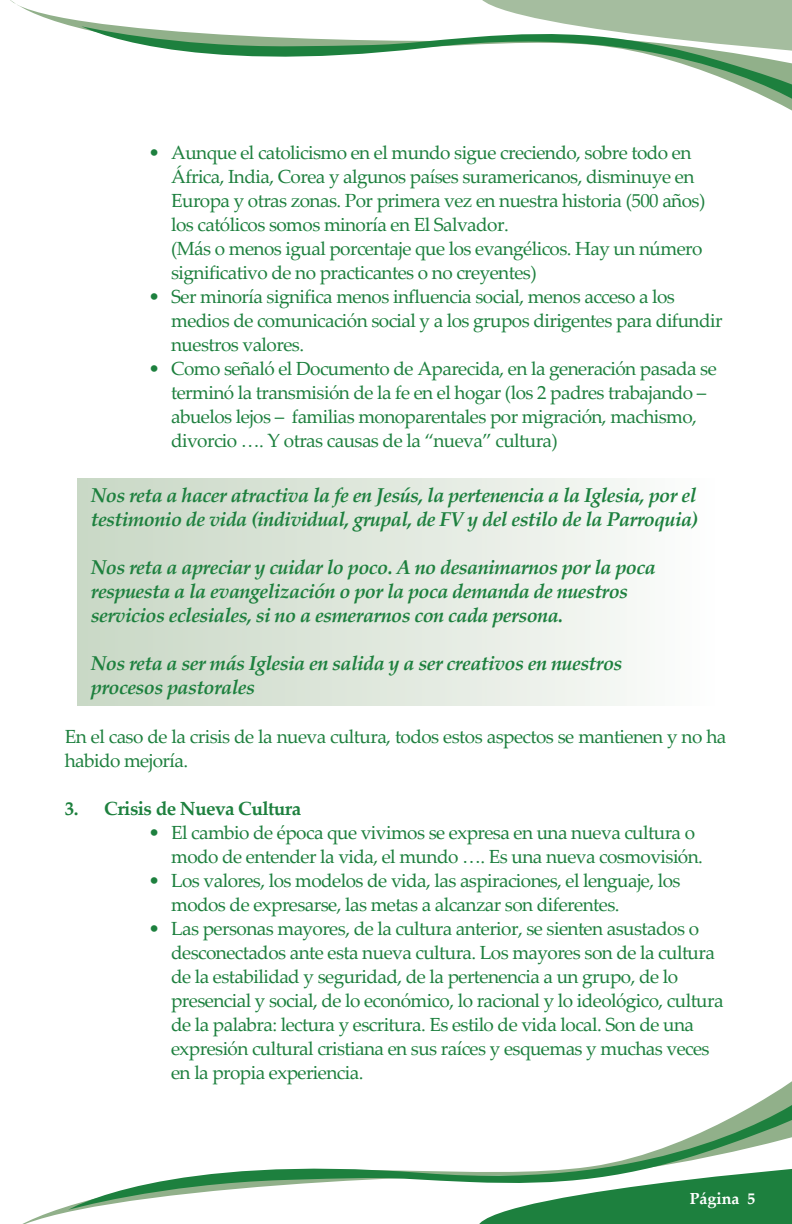
<style>
.page{position:relative;width:792px;height:1224px;background:#fff}
.page>*{position:absolute;margin:0;border:0;box-sizing:border-box;transform-origin:0 0}
.t1{font:italic 700 20px/24px "Palatino Linotype";letter-spacing:-.03em;color:#1d803e}
.t2{font:19px/24px "Palatino Linotype";letter-spacing:-.03em;color:#1d803e}
.t3{font:700 19px "Palatino Linotype";letter-spacing:-.03em;color:#1d803e}
.t4{font:700 16px "Palatino Linotype";color:#fff}
</style>
<div class="page">
<svg style="left:10px;top:0;width:782px;height:111px"></svg>
<svg style="left:82px;top:18px;width:710px;height:91px"></svg>
<svg style="left:22px;top:1081px;width:770px;height:143px"></svg>
<svg style="left:68px;top:1094px;width:724px;height:116px"></svg>
<div style="left:77px;top:479px;width:637px;height:227px;background:linear-gradient(to right,#c8d7c4,#fcfcfb)"></div>
<p class="t2" style="left:171px;top:140px;width:536px;text-indent:-23px">• Aunque el catolicismo en el mundo sigue creciendo, sobre todo en África, India, Corea y algunos países suramericanos, disminuye en Europa y otras zonas. Por primera vez en nuestra historia (500 años) los católicos somos minoría en El Salvador.<br>(Más o menos igual porcentaje que los evangélicos. Hay un número significativo de no practicantes o no creyentes)</p>
<p class="t2" style="left:171px;top:284px;width:553px;text-indent:-23px">• Ser minoría significa menos influencia social, menos acceso a los medios de comunicación social y a los grupos dirigentes para difundir nuestros valores.</p>
<p class="t2" style="left:171px;top:356px;width:547px;text-indent:-23px">• Como señaló el Documento de Aparecida, en la generación pasada se terminó la transmisión de la fe en el hogar (los 2 padres trabajando – abuelos lejos – familias monoparentales por migración, machismo, divorcio …. Y otras causas de la “nueva” cultura)</p>
<p class="t1" style="left:91px;top:482px;width:609px">Nos reta a hacer atractiva la fe en Jesús, la pertenencia a la Iglesia, por el testimonio de vida (individual, grupal, de FV y del estilo de la Parroquia)</p>
<p class="t1" style="left:91px;top:554px;width:566px">Nos reta a apreciar y cuidar lo poco. A no desanimarnos por la poca respuesta a la evangelización o por la poca demanda de nuestros servicios eclesiales, si no a esmerarnos con cada persona.</p>
<p class="t1" style="left:91px;top:650px;width:533px">Nos reta a ser más Iglesia en salida y a ser creativos en nuestros procesos pastorales</p>
<p class="t2" style="left:65px;top:724px;width:663px">En el caso de la crisis de la nueva cultura, todos estos aspectos se mantienen y no ha habido mejoría.</p>
<p class="t3" style="left:65px;top:795px;width:238px">3. Crisis de Nueva Cultura</p>
<p class="t2" style="left:171px;top:820px;width:533px;text-indent:-23px">• El cambio de época que vivimos se expresa en una nueva cultura o modo de entender la vida, el mundo …. Es una nueva cosmovisión.</p>
<p class="t2" style="left:171px;top:868px;width:511px;text-indent:-23px">• Los valores, los modelos de vida, las aspiraciones, el lenguaje, los modos de expresarse, las metas a alcanzar son diferentes.</p>
<p class="t2" style="left:171px;top:916px;width:554px;text-indent:-23px">• Las personas mayores, de la cultura anterior, se sienten asustados o desconectados ante esta nueva cultura. Los mayores son de la cultura de la estabilidad y seguridad, de la pertenencia a un grupo, de lo presencial y social, de lo económico, lo racional y lo ideológico, cultura de la palabra: lectura y escritura. Es estilo de vida local. Son de una expresión cultural cristiana en sus raíces y esquemas y muchas veces en la propia experiencia.</p>
<p class="t4" style="left:690px;top:1187px;width:67px">Página 5</p>
</div>
